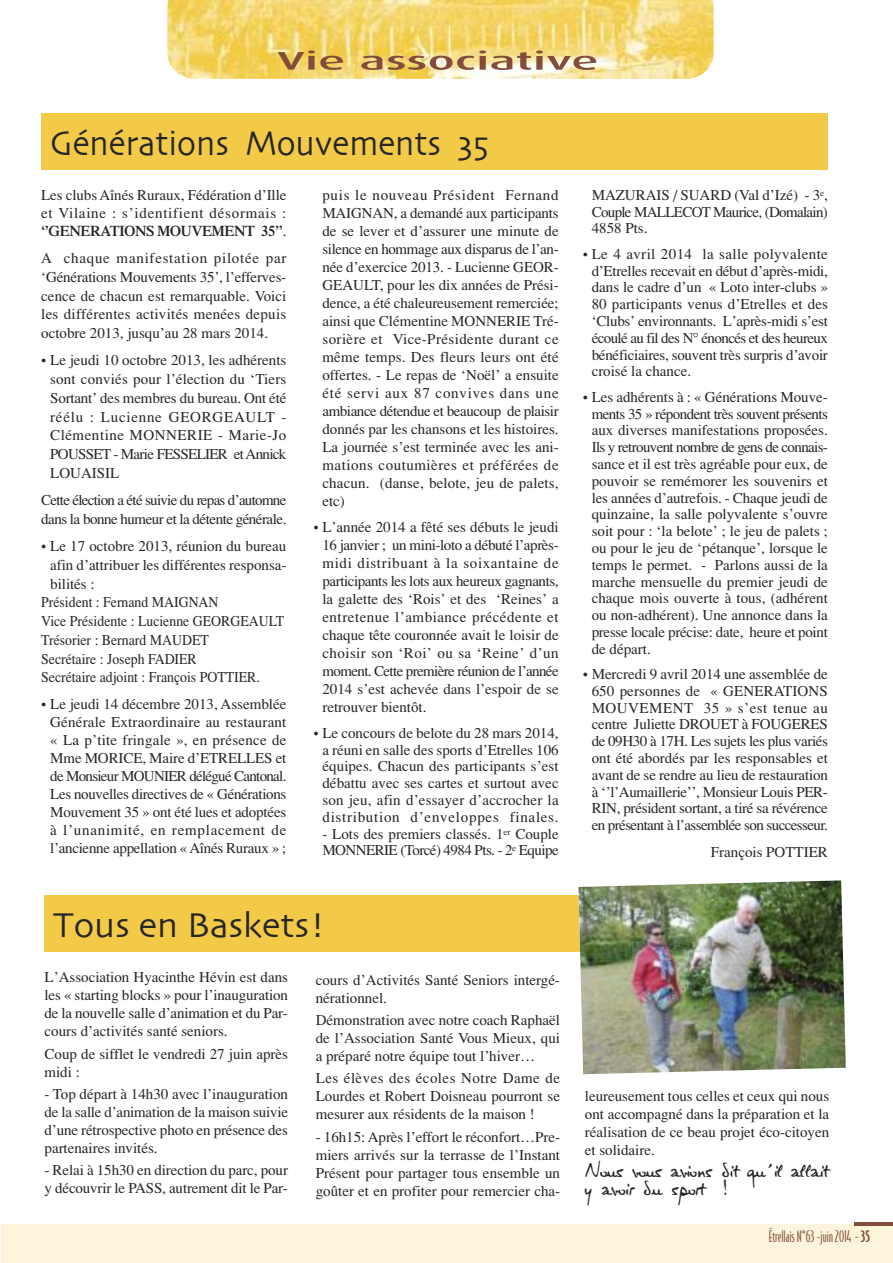
<style>
.page{position:relative;width:893px;height:1263px;background:#fff}
.page>*{position:absolute;margin:0;border:0;box-sizing:border-box;transform-origin:0 0}
.t1{font:36px "Skia";color:#272627;scale:.92 1}
.t2{font:36px "Skia";color:#272627}
.t3{font:500 25.5px "Dax";color:#844d3b;scale:2 1}
.t4{font:18px/18px "Virginie";letter-spacing:-.02em;color:#272627}
.t5{font:15px/18px "Times";color:#272627;text-align:justify}
.t6{font:15px "Times";color:#272627;scale:.92 1}
.t7{font:15px/18.8px "Times";letter-spacing:-.045em;color:#272627}
.t8{font:15px "Bodega Sans";color:#844d3b}
.s1{font-weight:600}
.s2{font-weight:500}
</style>
<div class="page">
<div style="left:41px;top:113px;width:787px;height:57px;background:#f3ca48"></div>
<div style="left:1px;top:1225px;width:892px;height:38px;background:#fcf5db"></div>
<hr style="left:854px;top:1222px;width:39px;height:4px;background:#844d3b">
<img style="left:167px;top:0;width:547px;height:79px">
<div style="left:45px;top:895px;width:784px;height:57px;background:#f3ca48"></div>
<img style="left:578px;top:880px;width:268px;height:194px">
<h2 class="t3" style="left:277px;top:52px;width:162px">Vie associative</h2>
<h1 class="t1" style="left:50px;top:127px;width:478px">Générations Mouvements 35</h1>
<p class="t5" style="left:41px;top:186px;width:247px">Les clubs Aînés Ruraux, Fédération d’Ille et Vilaine : s’identifient désormais : <span class="s1">‘’GENERATIONS MOUVEMENT 35’’</span>.</p>
<p class="t5" style="left:41px;top:249px;width:247px;line-height:18.8px">A chaque manifestation pilotée par ‘Générations Mouvements 35’, l’efferves&shy;cence de chacun est remarquable. Voici les différentes activités menées depuis octobre 2013, jusqu’au 28 mars 2014.</p>
<p class="t5" style="left:50px;top:351px;width:238px;line-height:18.8px;text-indent:-9px">• Le jeudi 10 octobre 2013, les adhérents sont conviés pour l’élection du ‘Tiers Sortant’ des membres du bureau. Ont été réélu : Lucienne GEORGEAULT - Clémentine MONNERIE - Marie-Jo POUSSET - Marie FESSELIER et Annick LOUAISIL</p>
<p class="t7" style="left:41px;top:491px;width:247px">Cette élection a été suivie du repas d’automne dans la bonne humeur et la détente générale.</p>
<p class="t5" style="left:41px;top:537px;width:247px">• Le 17 octobre 2013, réunion du bureau</p>
<p class="t5" style="left:50px;top:556px;width:238px">afin d’attribuer les différentes responsa-</p>
<p class="t5" style="left:50px;top:574px;width:46px">bilités :</p>
<p class="t6" style="left:41px;top:593px;width:194px">Président : Fernand MAIGNAN</p>
<p class="t6" style="left:41px;top:612px;width:266px">Vice Présidente : Lucienne GEORGEAULT</p>
<p class="t6" style="left:41px;top:631px;width:184px">Trésorier : Bernard MAUDET</p>
<p class="t6" style="left:41px;top:650px;width:171px">Secrétaire : Joseph FADIER</p>
<p class="t6" style="left:41px;top:668px;width:239px">Secrétaire adjoint : François POTTIER.</p>
<p class="t5" style="left:50px;top:695px;width:238px;text-indent:-9px">• Le jeudi 14 décembre 2013, Assemblée Générale Extraordinaire au restaurant « La p’tite fringale », en présence de Mme MORICE, Maire d’ETRELLES et de Monsieur MOUNIER délégué Cantonal.<br>Les nouvelles directives de « Générations Mouvement 35 » ont été lues et adoptées à l’unanimité, en remplacement de l’ancienne appellation « Aînés Ruraux » ;</p>
<p class="t5" style="left:322px;top:186px;width:238px">puis le nouveau Président Fernand MAIGNAN, a demandé aux participants de se lever et d’assurer une minute de silence en hommage aux disparus de l’an&shy;née d’exercice 2013. - Lucienne GEOR-GEAULT, pour les dix années de Prési&shy;dence, a été chaleureusement remerciée; ainsi que Clémentine MONNERIE Tré&shy;sorière et Vice-Présidente durant ce même temps. Des fleurs leurs ont été offertes. - Le repas de ‘Noël’ a ensuite été servi aux 87 convives dans une ambiance détendue et beaucoup de plaisir donnés par les chansons et les histoires.<br>La journée s’est terminée avec les ani&shy;mations coutumières et préférées de chacun. (danse, belote, jeu de palets, etc)</p>
<p class="t5" style="left:322px;top:518px;width:238px;text-indent:-9px">• L’année 2014 a fêté ses débuts le jeudi 16 janvier ; un mini-loto a débuté l’après&shy;midi distribuant à la soixantaine de participants les lots aux heureux gagnants, la galette des ‘Rois’ et des ‘Reines’ a entretenue l’ambiance précédente et chaque tête couronnée avait le loisir de choisir son ‘Roi’ ou sa ‘Reine’ d’un moment. Cette première réunion de l’année 2014 s’est achevée dans l’espoir de se retrouver bientôt.</p>
<p class="t5" style="left:313px;top:724px;width:247px;line-height:16.8px;text-align:center">• Le concours de belote du 28 mars 2014, a réuni en salle des sports d’Etrelles 106 équipes. Chacun des participants s’est débattu avec ses cartes et surtout avec son jeu, afin d’essayer d’accrocher la distribution d’enveloppes finales.</p>
<p class="t5" style="left:322px;top:825px;width:238px;line-height:16.8px">- Lots des premiers classés. 1<sup>er</sup> Couple<br>MONNERIE (Torcé) 4984 Pts. - 2<sup>e</sup> Equipe</p>
<h1 class="t2" style="left:53px;top:909px;width:274px">Tous en Baskets!</h1>
<p class="t5" style="left:45px;top:968px;width:245px">L’Association Hyacinthe Hévin est dans les « starting blocks » pour l’inauguration de la nouvelle salle d’animation et du Par&shy;cours d’activités santé seniors.</p>
<p class="t5" style="left:45px;top:1044px;width:245px">Coup de sifflet le vendredi 27 juin après midi :</p>
<p class="t5" style="left:45px;top:1084px;width:245px">- Top départ à 14h30 avec l’inauguration de la salle d’animation de la maison suivie d’une rétrospective photo en présence des partenaires invités.</p>
<p class="t5" style="left:45px;top:1161px;width:245px">- Relai à 15h30 en direction du parc, pour y découvrir le PASS, autrement dit le Par-</p>
<p class="t5" style="left:316px;top:971px;width:246px">cours d’Activités Santé Seniors intergé&shy;nérationnel.</p>
<p class="t5" style="left:316px;top:1011px;width:246px">Démonstration avec notre coach Raphaël de l’Association Santé Vous Mieux, qui a préparé notre équipe tout l’hiver…</p>
<p class="t5" style="left:316px;top:1069px;width:246px">Les élèves des écoles Notre Dame de Lourdes et Robert Doisneau pourront se mesurer aux résidents de la maison !</p>
<p class="t5" style="left:316px;top:1127px;width:246px">- 16h15: Après l’effort le réconfort…Pre&shy;miers arrivés sur la terrasse de l’Instant Présent pour partager tous ensemble un goûter et en profiter pour remercier cha-</p>
<p class="t5" style="left:592px;top:186px;width:238px;line-height:16.8px">MAZURAIS / SUARD (Val d’Izé) - 3<sup>e</sup>, Couple MALLECOT Maurice, (Domalain)<br>4858 Pts.</p>
<p class="t5" style="left:592px;top:245px;width:238px;line-height:16.8px;text-indent:-9px">• Le 4 avril 2014 la salle polyvalente d’Etrelles recevait en début d’après-midi, dans le cadre d’un « Loto inter-clubs » 80 participants venus d’Etrelles et des ‘Clubs’ environnants. L’après-midi s’est écoulé au fil des N° énoncés et des heureux bénéficiaires, souvent très surpris d’avoir croisé la chance.</p>
<p class="t5" style="left:592px;top:388px;width:238px;line-height:16.8px;text-indent:-9px">• Les adhérents à : « Générations Mouve&shy;ments 35 » répondent très souvent présents aux diverses manifestations proposées.<br>Ils y retrouvent nombre de gens de connais&shy;sance et il est très agréable pour eux, de pouvoir se remémorer les souvenirs et les années d’autrefois. - Chaque jeudi de quinzaine, la salle polyvalente s’ouvre soit pour : ‘la belote’ ; le jeu de palets ; ou pour le jeu de ‘pétanque’, lorsque le temps le permet. - Parlons aussi de la marche mensuelle du premier jeudi de chaque mois ouverte à tous, (adhérent ou non-adhérent). Une annonce dans la presse locale précise: date, heure et point de départ.</p>
<p class="t5" style="left:592px;top:665px;width:238px;line-height:16.8px;text-indent:-9px">• Mercredi 9 avril 2014 une assemblée de 650 personnes de « GENERATIONS MOUVEMENT 35 » s’est tenue au centre Juliette DROUET à FOUGERES de 09H30 à 17H. Les sujets les plus variés ont été abordés par les responsables et avant de se rendre au lieu de restauration à ‘’l’Aumaillerie’’, Monsieur Louis PER-RIN, président sortant, a tiré sa révérence en présentant à l’assemblée son successeur.</p>
<p class="t5" style="left:711px;top:842px;width:118px">François POTTIER</p>
<p class="t5" style="left:585px;top:1086px;width:246px">leureusement tous celles et ceux qui nous ont accompagné dans la préparation et la réalisation de ce beau projet éco-citoyen et solidaire.</p>
<p class="t4" style="left:585px;top:1163px;width:246px">Nous vous avions dit qu’il allait y avoir du sport !</p>
<p class="t8" style="left:769px;top:1228px;width:103px">ÉtrellaisN°63-juin2014 -<span class="s2">35</span></p>
</div>
